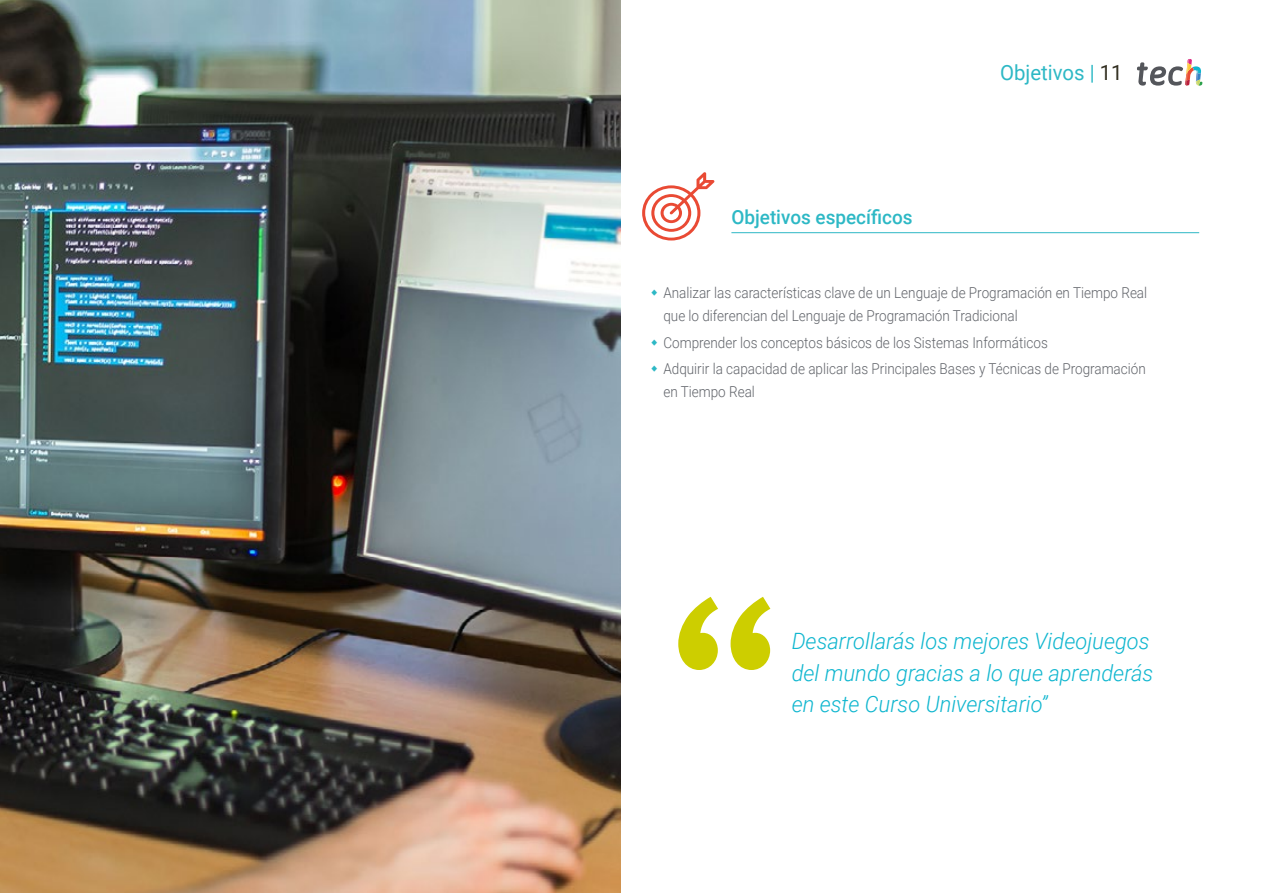
<style>
.page{position:relative;width:1263px;height:893px;background:#fff}
.page>*{position:absolute;margin:0;border:0;box-sizing:border-box;transform-origin:0 0}
.t1{font:italic 300 22.5px/31.5px "Roboto";color:#0fb6cf}
.t2{font:21px "Roboto";color:#2db8c5}
.t3{font:500 19.5px "Roboto";color:#2db8c5}
.t4{font:300 15px/22.5px "Roboto";color:#61646a;scale:.9 1}
.s1{color:#312e20}
</style>
<div class="page">
<hr style="left:731px;top:232px;width:468px;height:1px;background:#2db8c5">
<svg style="left:642px;top:172px;width:72px;height:68px"></svg>
<img style="left:0;top:0;width:621px;height:893px">
<svg style="left:1137px;top:59px;width:65px;height:27px"></svg>
<svg style="left:678px;top:597px;width:92px;height:73px"></svg>
<h3 class="t3" style="left:731px;top:203px;width:183px">Objetivos específicos</h3>
<h2 class="t2" style="left:1000px;top:57px;width:124px">Objetivos | <span class="s1">11</span></h2>
<p class="t4" style="left:663px;top:281px;width:539px">Analizar las características clave de un Lenguaje de Programación en Tiempo Real que lo diferencian del Lenguaje de Programación Tradicional</p>
<p class="t4" style="left:663px;top:328px;width:537px;line-height:26.7px">Comprender los conceptos básicos de los Sistemas Informáticos<br>Adquirir la capacidad de aplicar las Principales Bases y Técnicas de Programación</p>
<p class="t4" style="left:663px;top:380px;width:103px">en Tiempo Real</p>
<h1 class="t1" style="left:792px;top:625px;width:363px">Desarrollarás los mejores Videojuegos del mundo gracias a lo que aprenderás en este Curso Universitario”</h1>
</div>
